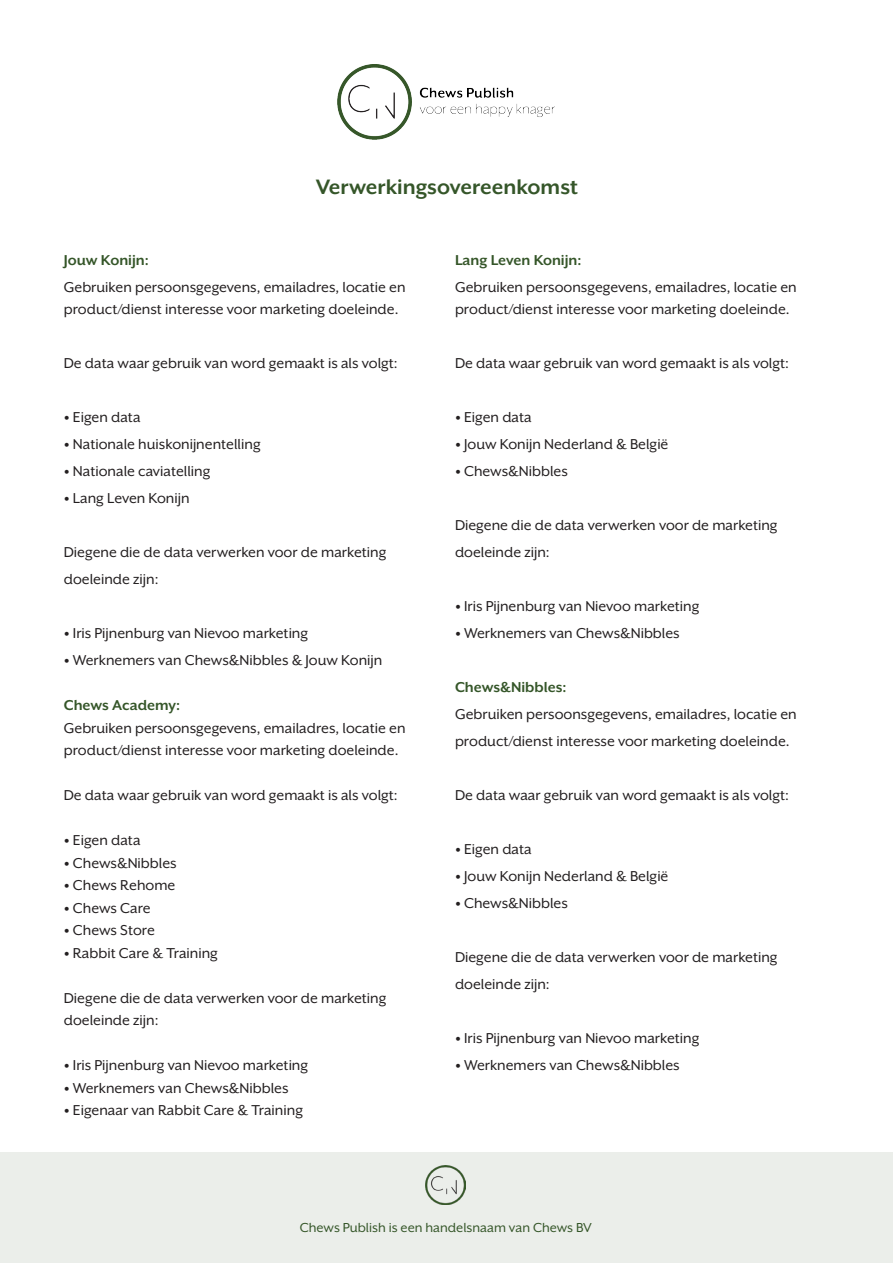
<style>
.page{position:relative;width:893px;height:1263px;background:#fff}
.page>*{position:absolute;margin:0;border:0;box-sizing:border-box;transform-origin:0 0}
.t1{font:700 24px "Mr Eaves XL San OT";color:#355629}
.t2{font:16.5px/22.5px "Mr Eaves XL San OT";color:#231f20}
.t3{font:700 16.5px "Mr Eaves XL San OT";color:#355629}
.t4{font:15px "Mr Eaves XL San OT";color:#355629}
.s1{font-family:"Arial";font-weight:900;font-size:12px}
</style>
<div class="page">
<div style="left:1px;top:1152px;width:892px;height:111px;background:#ebeeea"></div>
<img style="left:338px;top:65px;width:216px;height:74px">
<img style="left:426px;top:1165px;width:40px;height:40px">
<p class="t1" style="left:316px;top:174px;width:264px">Verwerkingsovereenkomst</p>
<p class="t3" style="left:64px;top:251px;width:87px">Jouw Konijn:</p>
<p class="t2" style="left:64px;top:276px;width:343px">Gebruiken persoonsgegevens, emailadres, locatie en product/dienst interesse voor marketing doeleinde.</p>
<p class="t2" style="left:64px;top:352px;width:335px">De data waar gebruik van word gemaakt is als volgt:</p>
<p class="t2" style="left:64px;top:406px;width:78px"><span class="s1">•</span> Eigen data</p>
<p class="t2" style="left:64px;top:433px;width:198px"><span class="s1">•</span> Nationale huiskonijnentelling</p>
<p class="t2" style="left:64px;top:460px;width:148px"><span class="s1">•</span> Nationale caviatelling</p>
<p class="t2" style="left:64px;top:487px;width:127px"><span class="s1">•</span> Lang Leven Konijn</p>
<p class="t2" style="left:64px;top:541px;width:324px">Diegene die de data verwerken voor de marketing</p>
<p class="t2" style="left:64px;top:568px;width:96px">doeleinde zijn:</p>
<p class="t2" style="left:64px;top:622px;width:246px"><span class="s1">•</span> Iris Pijnenburg van Nievoo marketing</p>
<p class="t2" style="left:64px;top:649px;width:320px"><span class="s1">•</span> Werknemers van Chews&amp;Nibbles &amp; Jouw Konijn</p>
<p class="t3" style="left:64px;top:696px;width:118px">Chews Academy:</p>
<p class="t2" style="left:64px;top:717px;width:343px">Gebruiken persoonsgegevens, emailadres, locatie en product/dienst interesse voor marketing doeleinde.</p>
<p class="t2" style="left:64px;top:784px;width:335px">De data waar gebruik van word gemaakt is als volgt:</p>
<p class="t2" style="left:64px;top:829px;width:78px"><span class="s1">•</span> Eigen data</p>
<p class="t2" style="left:64px;top:852px;width:114px"><span class="s1">•</span> Chews&amp;Nibbles</p>
<p class="t2" style="left:64px;top:874px;width:113px"><span class="s1">•</span> Chews Rehome</p>
<p class="t2" style="left:64px;top:897px;width:89px"><span class="s1">•</span> Chews Care</p>
<p class="t2" style="left:64px;top:919px;width:93px"><span class="s1">•</span> Chews Store</p>
<p class="t2" style="left:64px;top:942px;width:156px"><span class="s1">•</span> Rabbit Care &amp; Training</p>
<p class="t2" style="left:64px;top:987px;width:324px">Diegene die de data verwerken voor de marketing</p>
<p class="t2" style="left:64px;top:1009px;width:96px">doeleinde zijn:</p>
<p class="t2" style="left:64px;top:1054px;width:246px"><span class="s1">•</span> Iris Pijnenburg van Nievoo marketing</p>
<p class="t2" style="left:64px;top:1077px;width:226px"><span class="s1">•</span> Werknemers van Chews&amp;Nibbles</p>
<p class="t2" style="left:64px;top:1099px;width:241px"><span class="s1">•</span> Eigenaar van Rabbit Care &amp; Training</p>
<p class="t3" style="left:455px;top:251px;width:128px">Lang Leven Konijn:</p>
<p class="t2" style="left:455px;top:276px;width:343px">Gebruiken persoonsgegevens, emailadres, locatie en product/dienst interesse voor marketing doeleinde.</p>
<p class="t2" style="left:455px;top:352px;width:335px">De data waar gebruik van word gemaakt is als volgt:</p>
<p class="t2" style="left:455px;top:406px;width:78px"><span class="s1">•</span> Eigen data</p>
<p class="t2" style="left:455px;top:433px;width:215px"><span class="s1">•</span> Jouw Konijn Nederland &amp; België</p>
<p class="t2" style="left:455px;top:460px;width:114px"><span class="s1">•</span> Chews&amp;Nibbles</p>
<p class="t2" style="left:455px;top:514px;width:324px">Diegene die de data verwerken voor de marketing</p>
<p class="t2" style="left:455px;top:541px;width:96px">doeleinde zijn:</p>
<p class="t2" style="left:455px;top:595px;width:246px"><span class="s1">•</span> Iris Pijnenburg van Nievoo marketing</p>
<p class="t2" style="left:455px;top:622px;width:226px"><span class="s1">•</span> Werknemers van Chews&amp;Nibbles</p>
<p class="t3" style="left:455px;top:678px;width:113px">Chews&amp;Nibbles:</p>
<p class="t2" style="left:455px;top:701px;width:343px;line-height:27px">Gebruiken persoonsgegevens, emailadres, locatie en product/dienst interesse voor marketing doeleinde.</p>
<p class="t2" style="left:455px;top:784px;width:335px">De data waar gebruik van word gemaakt is als volgt:</p>
<p class="t2" style="left:455px;top:838px;width:78px"><span class="s1">•</span> Eigen data</p>
<p class="t2" style="left:455px;top:865px;width:215px"><span class="s1">•</span> Jouw Konijn Nederland &amp; België</p>
<p class="t2" style="left:455px;top:892px;width:114px"><span class="s1">•</span> Chews&amp;Nibbles</p>
<p class="t2" style="left:455px;top:946px;width:324px">Diegene die de data verwerken voor de marketing</p>
<p class="t2" style="left:455px;top:973px;width:96px">doeleinde zijn:</p>
<p class="t2" style="left:455px;top:1027px;width:246px"><span class="s1">•</span> Iris Pijnenburg van Nievoo marketing</p>
<p class="t2" style="left:455px;top:1054px;width:226px"><span class="s1">•</span> Werknemers van Chews&amp;Nibbles</p>
<p class="t4" style="left:300px;top:1220px;width:293px">Chews Publish is een handelsnaam van Chews BV</p>
</div>
